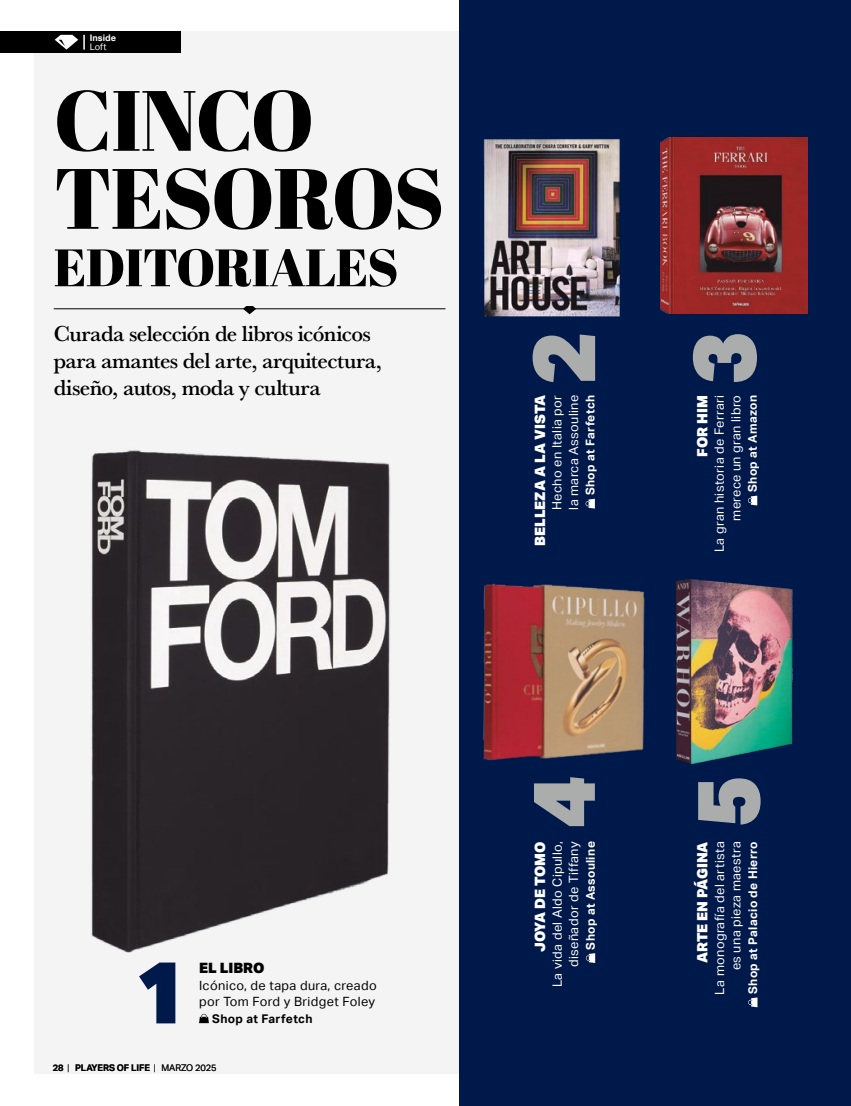
<style>
.page{position:relative;width:851px;height:1106px;background:#fff}
.page>*{position:absolute;margin:0;border:0;box-sizing:border-box;transform-origin:0 0}
.t1{font:900 88.05px/164.1px "Aktiv Grotesk";color:#abacac}
.t2{font:900 88.05px "Aktiv Grotesk";color:#00194b}
.t3{font:85.35px/78px "Abril Fatface";letter-spacing:-.025em;color:#000}
.t4{font:52.5px "Abril Fatface";letter-spacing:-.015em;color:#000}
.t5{font:500 22.5px/27px "Baskerville URW";letter-spacing:-.025em;color:#000}
.t6{font:900 14.25px "Aktiv Grotesk";color:#fff}
.t7{font:900 14.25px "Aktiv Grotesk";color:#000}
.t8{font:12.75px/16.5px "Aktiv Grotesk";letter-spacing:.03em;color:#fff;text-align:right}
.t9{font:12.75px/16.5px "Aktiv Grotesk";letter-spacing:.03em;color:#000}
.t10{font:700 12px "Aktiv Grotesk";letter-spacing:.03em;color:#fff}
.t11{font:700 12px "Aktiv Grotesk";letter-spacing:.03em;color:#000}
.t12{font:700 9.15px "Aktiv Grotesk";letter-spacing:-.01em;color:#000}
.t13{font:700 9px "Aktiv Grotesk";color:#fff}
.t14{font:9px "Aktiv Grotesk";color:#fff}
.s1{font-weight:300}
.s2{font-weight:400}
</style>
<div class="page">
<div style="left:34px;top:31px;width:782px;height:1042px;background:#f4f4f4"></div>
<hr style="left:54px;top:308px;width:391px;height:1px;background:#000">
<svg style="left:243px;top:306px;width:13px;height:8px"></svg>
<div style="left:0;top:32px;width:180px;height:21px;background:#000"></div>
<svg style="left:55px;top:35px;width:30px;height:15px"></svg>
<img style="left:91px;top:450px;width:299px;height:503px">
<svg style="left:199px;top:1013px;width:10px;height:10px"></svg>
<div style="left:459px;top:0;width:391px;height:1106px;background:#00194b"></div>
<img style="left:483px;top:139px;width:137px;height:178px">
<img style="left:660px;top:138px;width:147px;height:175px">
<img style="left:483px;top:583px;width:162px;height:178px">
<img style="left:675px;top:579px;width:118px;height:186px">
<svg style="left:585px;top:499px;width:9px;height:9px"></svg>
<svg style="left:585px;top:953px;width:10px;height:10px"></svg>
<svg style="left:748px;top:997px;width:9px;height:10px"></svg>
<svg style="left:748px;top:495px;width:9px;height:10px"></svg>
<p class="t13" style="left:90px;top:32px;width:28px">Inside</p>
<p class="t14" style="left:90px;top:41px;width:18px">Loft</p>
<h2 class="t3" style="left:54px;top:79px;width:392px">CINCO<br>TESOROS</h2>
<h3 class="t4" style="left:54px;top:231px;width:346px">EDITORIALES</h3>
<h3 class="t5" style="left:54px;top:319px;width:330px">Curada selección de libros icónicos para amantes del arte, arquitectura, diseño, autos, moda y cultura</h3>
<h1 class="t2" style="left:135px;top:934px;width:54px">1</h1>
<p class="t7" style="left:199px;top:958px;width:67px">EL LIBRO</p>
<p class="t9" style="left:199px;top:977px;width:179px">Icónico, de tapa dura, creado por Tom Ford y Bridget Foley</p>
<p class="t11" style="left:212px;top:1011px;width:102px">Shop at Farfetch</p>
<p class="t12" style="left:53px;top:1062px;width:165px">28 <span class="s1">|</span> PLAYERS OF LIFE <span class="s1">|</span> <span class="s2">MARZO 2025</span></p>
<h1 class="t1" style="left:479px;top:384px;width:54px;rotate:-90deg">2</h1>
<p class="t6" style="left:530px;top:546px;width:152px;rotate:-90deg">BELLEZA A LA VISTA</p>
<p class="t8" style="left:548px;top:510px;width:117px;text-align:left;rotate:-90deg">Hecho en Italia por la marca Assouline</p>
<p class="t10" style="left:583px;top:495px;width:102px;rotate:-90deg">Shop at Farfetch</p>
<h1 class="t1" style="left:639px;top:384px;width:54px;rotate:-90deg">3</h1>
<p class="t6" style="left:693px;top:457px;width:63px;rotate:-90deg">FOR HIM</p>
<p class="t8" style="left:711px;top:552px;width:159px;rotate:-90deg">La gran historia de Ferrari merece un gran libro</p>
<p class="t10" style="left:745px;top:492px;width:99px;rotate:-90deg">Shop at Amazon</p>
<h1 class="t1" style="left:479px;top:828px;width:54px;rotate:-90deg">4<br>5</h1>
<p class="t6" style="left:531px;top:952px;width:112px;rotate:-90deg">JOYA DE TOMO</p>
<p class="t8" style="left:549px;top:987px;width:147px;rotate:-90deg">La vida del Aldo Cipullo, diseñador de Tiffany</p>
<p class="t10" style="left:583px;top:949px;width:110px;rotate:-90deg">Shop at Assouline</p>
<p class="t6" style="left:693px;top:963px;width:123px;rotate:-90deg">ARTE EN PÁGINA</p>
<p class="t8" style="left:711px;top:994px;width:155px;rotate:-90deg">La monografía del artista es una pieza maestra</p>
<p class="t10" style="left:745px;top:993px;width:154px;rotate:-90deg">Shop at Palacio de Hierro</p>
</div>
